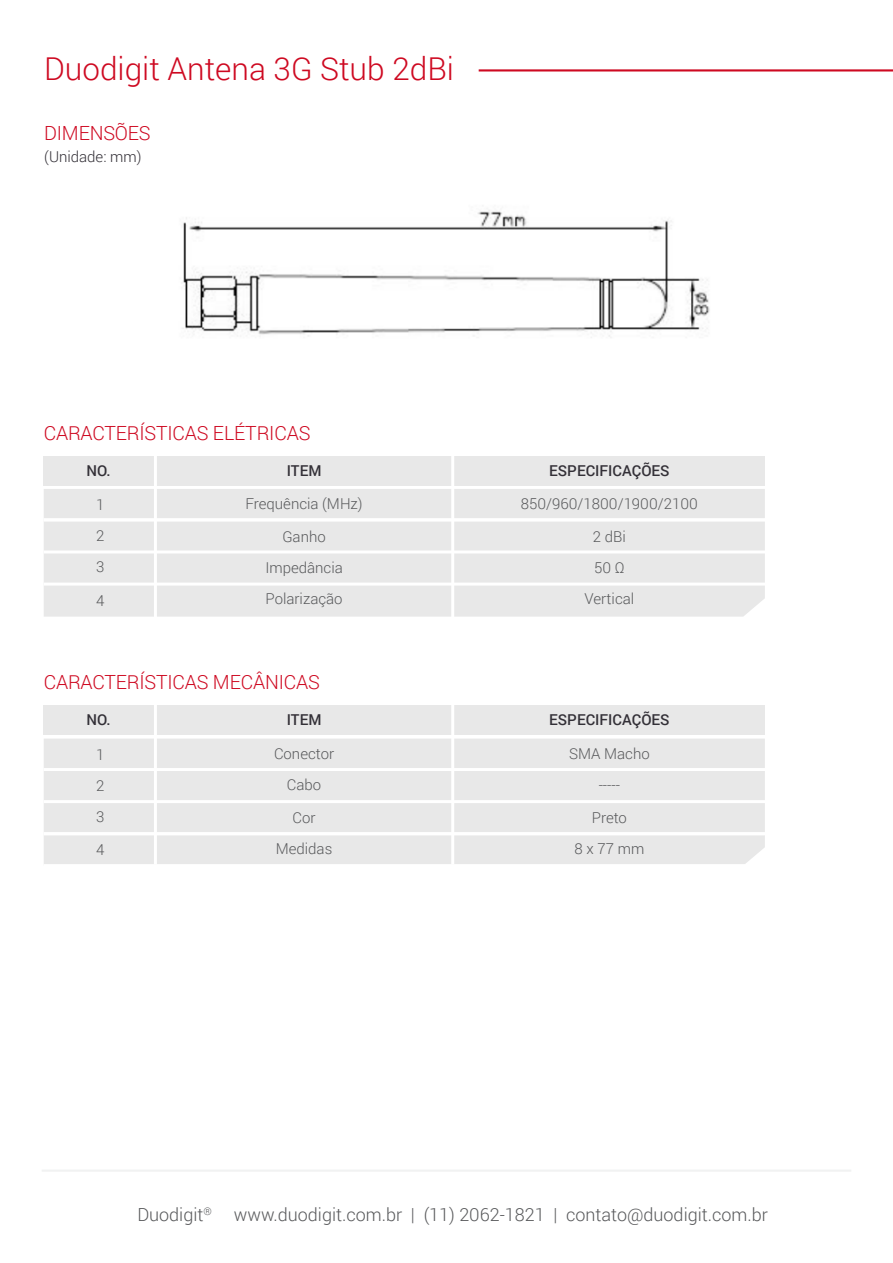
<style>
.page{position:relative;width:893px;height:1263px;background:#fff}
.page>*{position:absolute;margin:0;border:0;box-sizing:border-box;transform-origin:0 0}
.t1{font:300 31.5px "Roboto";color:#ce0921}
.t2{font:300 19.5px "Roboto";letter-spacing:-.01em;color:#ce0921}
.t3{font:300 18px "Roboto";color:#58595b}
.t4{font:300 15px/31px "Roboto";color:#58595b;text-align:center}
.t5{font:500 15px "Roboto";color:#333037}
.t6{font:300 15px "Roboto";color:#333037}
</style>
<div class="page">
<hr style="left:479px;top:69px;width:414px;height:3px;background:#ce0921">
<hr style="left:42px;top:1169px;width:809px;height:3px;background:#f1f2f2">
<div style="left:44px;top:489px;width:721px;height:128px;background:#e8e8e8"></div>
<hr style="left:44px;top:583px;width:737px;height:3px;background:#fff">
<div style="left:44px;top:456px;width:721px;height:29px;background:#e8e8e8"></div>
<hr style="left:154px;top:455px;width:3px;height:164px;background:#fff">
<hr style="left:451px;top:452px;width:3px;height:166px;background:#fff">
<hr style="left:44px;top:518px;width:737px;height:3px;background:#fff">
<hr style="left:44px;top:550px;width:737px;height:3px;background:#fff">
<div style="left:44px;top:739px;width:721px;height:125px;background:#e8e8e8"></div>
<div style="left:44px;top:706px;width:721px;height:29px;background:#e8e8e8"></div>
<hr style="left:154px;top:702px;width:3px;height:162px;background:#fff">
<hr style="left:451px;top:697px;width:3px;height:167px;background:#fff">
<hr style="left:44px;top:768px;width:737px;height:3px;background:#fff">
<hr style="left:44px;top:800px;width:737px;height:3px;background:#fff">
<hr style="left:44px;top:832px;width:737px;height:3px;background:#fff">
<img style="left:181px;top:210px;width:529px;height:128px">
<h1 class="t1" style="left:44px;top:47px;width:411px">Duodigit Antena 3G Stub 2dBi</h1>
<h2 class="t2" style="left:44px;top:120px;width:108px">DIMENSÕES</h2>
<p class="t6" style="left:44px;top:146px;width:99px">(Unidade: mm)</p>
<h2 class="t2" style="left:44px;top:420px;width:268px">CARACTERÍSTICAS ELÉTRICAS</h2>
<p class="t5" style="left:86px;top:460px;width:26px">NO.</p>
<p class="t5" style="left:287px;top:460px;width:36px">ITEM</p>
<p class="t5" style="left:549px;top:460px;width:122px">ESPECIFICAÇÕES</p>
<p class="t4" style="left:245px;top:487px;width:119px;line-height:32.7px">Frequência (MHz)<br>Ganho</p>
<p class="t4" style="left:521px;top:487px;width:178px;line-height:32.7px">850/960/1800/1900/2100<br>2 dBi</p>
<p class="t4" style="left:585px;top:552px;width:51px">50 Ω<br>Vertical</p>
<p class="t4" style="left:96px;top:489px;width:10px;text-align:justify">1<br>2<br>3</p>
<p class="t4" style="left:96px;top:585px;width:10px">4</p>
<p class="t4" style="left:265px;top:552px;width:79px">Impedância</p>
<p class="t4" style="left:266px;top:583px;width:79px">Polarização</p>
<h2 class="t2" style="left:44px;top:669px;width:278px">CARACTERÍSTICAS MECÂNICAS</h2>
<p class="t5" style="left:86px;top:709px;width:26px">NO.</p>
<p class="t5" style="left:287px;top:709px;width:36px">ITEM</p>
<p class="t5" style="left:549px;top:709px;width:122px">ESPECIFICAÇÕES</p>
<p class="t4" style="left:274px;top:737px;width:62px">Conector<br>Cabo</p>
<p class="t4" style="left:276px;top:801px;width:58px">Cor<br>Medidas</p>
<p class="t4" style="left:569px;top:737px;width:82px">SMA Macho -----</p>
<p class="t4" style="left:574px;top:801px;width:71px">Preto<br>8 x 77 mm</p>
<p class="t4" style="left:96px;top:739px;width:10px;text-align:justify">1<br>2<br>3</p>
<p class="t4" style="left:96px;top:833px;width:10px">4</p>
<p class="t3" style="left:137px;top:1202px;width:632px">Duodigit<sup>®</sup> www.duodigit.com.br | (11) 2062-1821 | contato@duodigit.com.br</p>
</div>
